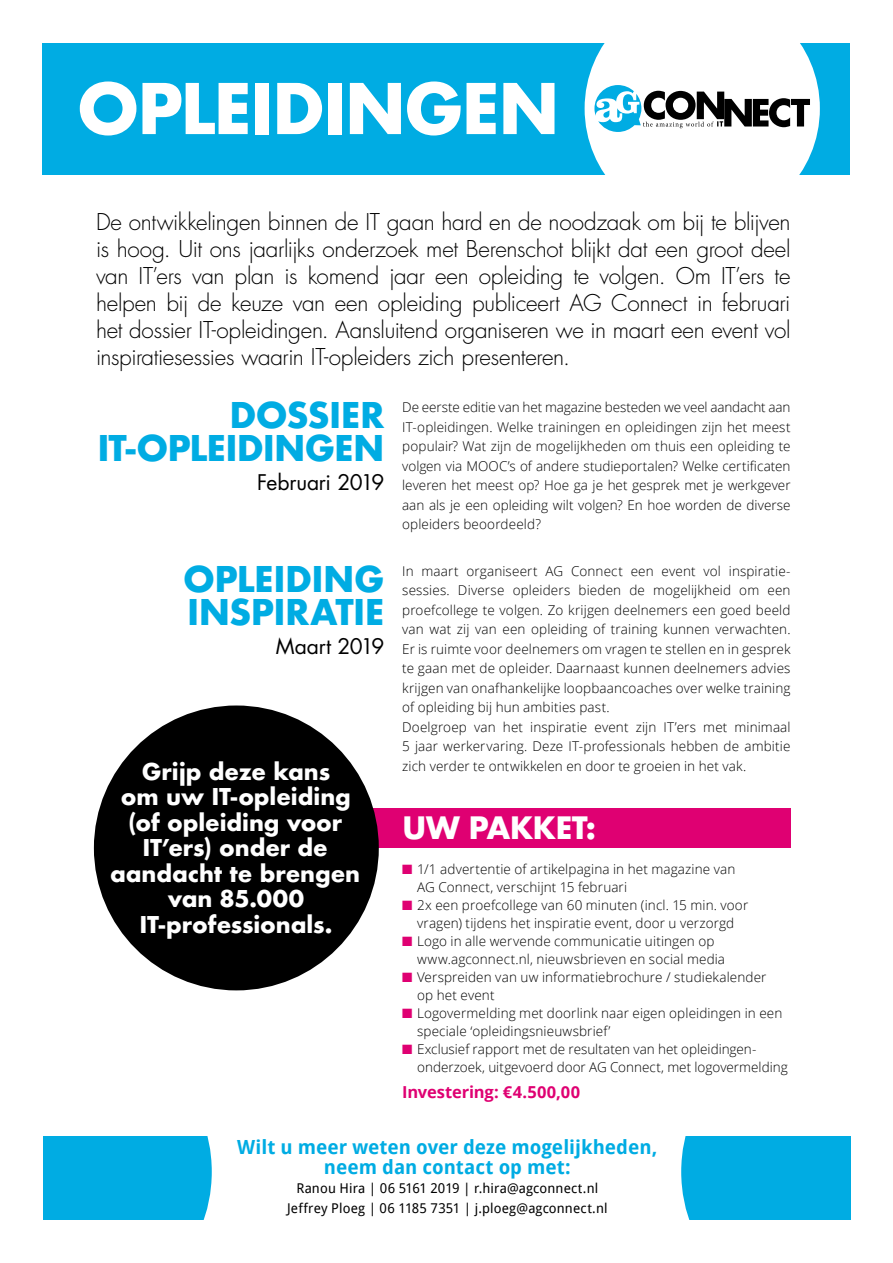
<style>
.page{position:relative;width:893px;height:1263px;background:#fff}
.page>*{position:absolute;margin:0;border:0;box-sizing:border-box;transform-origin:0 0}
.t1{font:700 67.8px "Futura";letter-spacing:-.035em;color:#fff}
.t2{font:700 34.5px/33px "Futura";letter-spacing:-.025em;color:#00ace3;text-align:right}
.t3{font:700 30px "Futura";letter-spacing:-.03em;color:#fff}
.t4{font:300 22.5px/27px "Futura";letter-spacing:-.015em;color:#000;text-align:justify}
.t5{font:700 22.5px/25.5px "Futura";letter-spacing:-.005em;color:#fff;text-align:center}
.t6{font:21px "Futura";letter-spacing:-.01em;color:#000}
.t7{font:700 19.5px/19.5px "Droid Sans";color:#00ace3;text-align:center}
.t8{font:700 16.5px "Open Sans";letter-spacing:-.005em;color:#df0072}
.t9{font:300 13.5px/19.5px "Open Sans";letter-spacing:.01em;color:#000}
.t10{font:13.5px/19.5px "Droid Sans";letter-spacing:.01em;color:#000;text-align:center}
.s1{color:#df0072}
</style>
<div class="page">
<div style="left:43px;top:43px;width:807px;height:131px;background:#00ace3"></div>
<div style="left:681px;top:1136px;width:170px;height:84px;background:#00ace3"></div>
<div style="left:43px;top:1136px;width:169px;height:84px;background:#00ace3"></div>
<svg style="left:585px;top:43px;width:235px;height:132px;fill:#fff"></svg>
<div style="left:360px;top:808px;width:431px;height:40px;background:#df0072"></div>
<svg style="left:594px;top:85px;width:216px;height:47px"></svg>
<div style="left:94px;top:705px;width:285px;height:285px;background:#000;border-radius:50%"></div>
<h1 class="t1" style="left:77px;top:60px;width:485px">OPLEIDINGEN</h1>
<p class="t4" style="left:96px;top:209px;width:696px">De ontwikkelingen binnen de IT gaan hard en de noodzaak om bij te blijven is hoog. Uit ons jaarlijks onderzoek met Berenschot blijkt dat een groot deel van IT’ers van plan is komend jaar een opleiding te volgen. Om IT’ers te helpen bij de keuze van een opleiding publiceert AG Connect in februari het dossier IT-opleidingen. Aansluitend organiseren we in maart een event vol inspiratiesessies waarin IT-opleiders zich presenteren.</p>
<h2 class="t2" style="left:97px;top:399px;width:289px">DOSSIER<br>IT-OPLEIDINGEN</h2>
<h3 class="t6" style="left:257px;top:468px;width:129px">Februari 2019</h3>
<h2 class="t2" style="left:183px;top:563px;width:203px;text-align:left">OPLEIDING<br>INSPIRATIE</h2>
<h3 class="t6" style="left:276px;top:632px;width:110px">Maart 2019</h3>
<h3 class="t5" style="left:110px;top:759px;width:251px">Grijp deze kans<br>om uw IT-opleiding (of opleiding voor<br>IT’ers) onder de aandacht te brengen van 85.000<br>IT-professionals.</h3>
<p class="t9" style="left:402px;top:397px;width:390px;text-align:justify">De eerste editie van het magazine besteden we veel aandacht aan IT-opleidingen. Welke trainingen en opleidingen zijn het meest populair? Wat zijn de mogelijkheden om thuis een opleiding te volgen via MOOC’s of andere studieportalen? Welke certificaten leveren het meest op? Hoe ga je het gesprek met je werkgever aan als je een opleiding wilt volgen? En hoe worden de diverse opleiders beoordeeld?</p>
<p class="t9" style="left:402px;top:561px;width:390px">In maart organiseert AG Connect een event vol inspiratie&shy;sessies. Diverse opleiders bieden de mogelijkheid om een proefcollege te volgen. Zo krijgen deelnemers een goed beeld van wat zij van een opleiding of training kunnen verwachten.<br>Er is ruimte voor deelnemers om vragen te stellen en in gesprek te gaan met de opleider. Daarnaast kunnen deelnemers advies krijgen van onafhankelijke loopbaancoaches over welke training of opleiding bij hun ambities past.<br>Doelgroep van het inspiratie event zijn IT’ers met minimaal 5 jaar werkervaring. Deze IT-professionals hebben de ambitie zich verder te ontwikkelen en door te groeien in het vak.</p>
<h3 class="t3" style="left:402px;top:806px;width:195px">UW PAKKET:</h3>
<p class="t9" style="left:417px;top:860px;width:320px;line-height:18px;text-indent:-15px"><span class="s1">■</span> 1/1 advertentie of artikelpagina in het magazine van<br>AG Connect, verschijnt 15 februari</p>
<p class="t9" style="left:402px;top:896px;width:348px;line-height:18px;text-align:center"><span class="s1">■</span> 2x een proefcollege van 60 minuten (incl. 15 min. voor vragen) tijdens het inspiratie event, door u verzorgd</p>
<p class="t9" style="left:417px;top:932px;width:310px;line-height:18px;text-indent:-15px"><span class="s1">■</span> Logo in alle wervende communicatie uitingen op www.agconnect.nl, nieuwsbrieven en social media</p>
<p class="t9" style="left:417px;top:968px;width:351px;line-height:18px;text-indent:-15px"><span class="s1">■</span> Verspreiden van uw informatiebrochure / studiekalender op het event</p>
<p class="t9" style="left:417px;top:1004px;width:367px;line-height:18px;text-indent:-15px"><span class="s1">■</span> Logovermelding met doorlink naar eigen opleidingen in een speciale ‘opleidingsnieuwsbrief’</p>
<p class="t9" style="left:417px;top:1040px;width:372px;line-height:18px;text-indent:-15px"><span class="s1">■</span> Exclusief rapport met de resultaten van het opleidingen&shy;onderzoek, uitgevoerd door AG Connect, met logovermelding</p>
<p class="t8" style="left:402px;top:1080px;width:179px">Investering: €4.500,00</p>
<h3 class="t7" style="left:237px;top:1137px;width:422px">Wilt u meer weten over deze mogelijkheden, neem dan contact op met:</h3>
<p class="t10" style="left:287px;top:1178px;width:322px">Ranou Hira | 06 5161 2019 | r.hira@agconnect.nl<br>Jeffrey Ploeg | 06 1185 7351 | j.ploeg@agconnect.nl</p>
</div>
